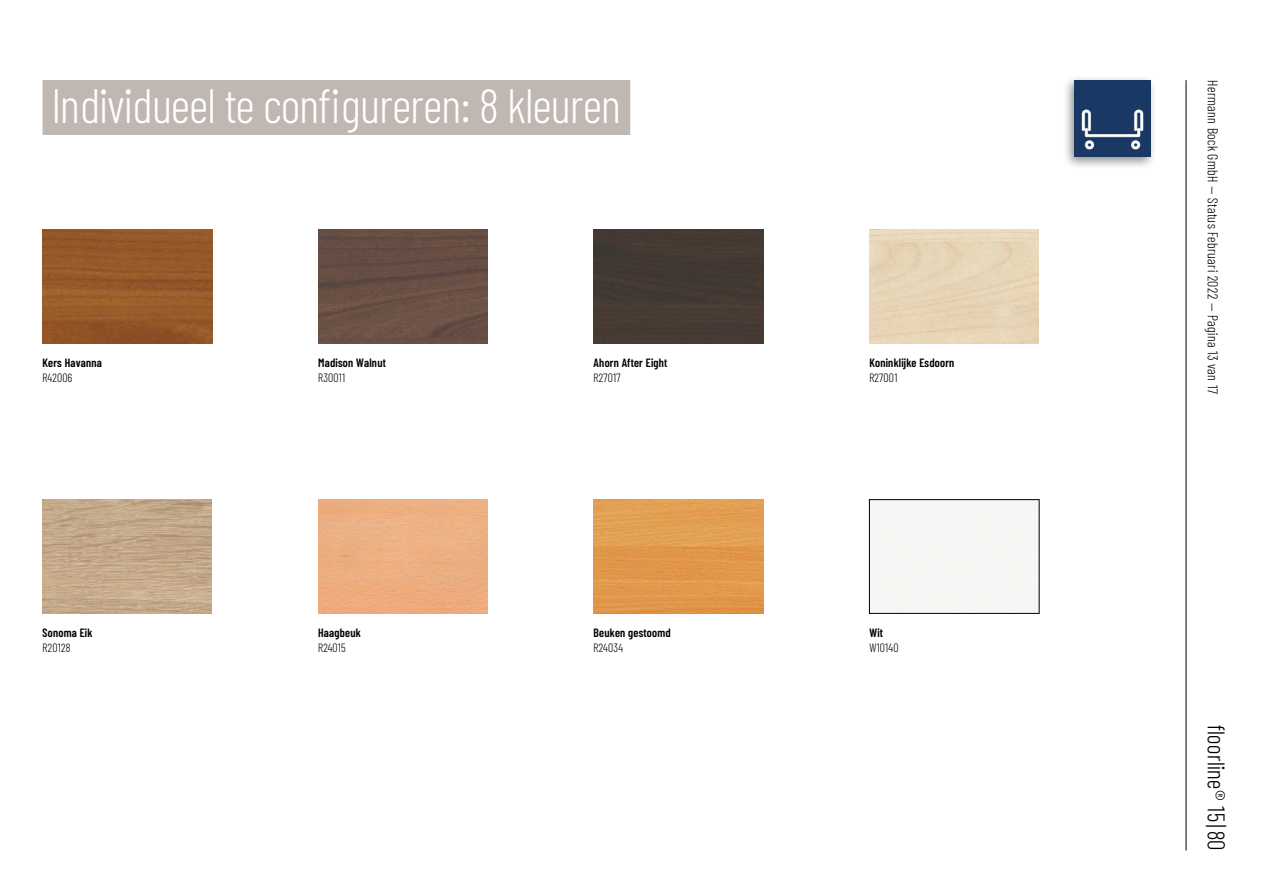
<style>
.page{position:relative;width:1263px;height:893px;background:#fff}
.page>*{position:absolute;margin:0;border:0;box-sizing:border-box;transform-origin:0 0}
.t1{font:300 48px "Barlow Condensed";color:#fff}
.t2{font:300 24px "Barlow Condensed";letter-spacing:.02em;color:#000}
.t3{font:300 14.25px "Barlow Condensed";letter-spacing:.03em;color:#000}
.t4{font:600 12px "Barlow Condensed";letter-spacing:.02em;color:#000}
.t5{font:300 12px "Barlow Condensed";letter-spacing:.02em;color:#000}
</style>
<div class="page">
<div style="left:43px;top:80px;width:587px;height:55px;background:#c0b6b2"></div>
<hr style="left:1186px;top:80px;width:1px;height:770px;background:#000">
<img style="left:594px;top:499px;width:169px;height:115px">
<img style="left:43px;top:229px;width:169px;height:114px">
<img style="left:318px;top:229px;width:170px;height:114px">
<img style="left:43px;top:499px;width:169px;height:114px">
<div style="left:594px;top:229px;width:169px;height:114px;background:#453a33"></div>
<div style="left:869px;top:499px;width:170px;height:115px;border:1px solid #000"></div>
<div style="left:1062px;top:74px;width:95px;height:95px;background:#000;opacity:.5"></div>
<img style="left:1074px;top:80px;width:77px;height:77px">
<h1 class="t1" style="left:52px;top:72px;width:570px">Individueel te configureren: 8 kleuren</h1>
<p class="t4" style="left:43px;top:354px;width:61px">Kers Havanna</p>
<p class="t5" style="left:43px;top:369px;width:31px">R42006</p>
<p class="t4" style="left:318px;top:354px;width:69px">Madison Walnut</p>
<p class="t5" style="left:318px;top:369px;width:29px">R30011</p>
<p class="t4" style="left:594px;top:354px;width:75px">Ahorn After Eight</p>
<p class="t5" style="left:594px;top:369px;width:28px">R27017</p>
<p class="t4" style="left:869px;top:354px;width:87px">Koninklijke Esdoorn</p>
<p class="t5" style="left:869px;top:369px;width:29px">R27001</p>
<p class="t3" style="left:1223px;top:80px;width:315px;rotate:90deg">Hermann Bock GmbH — Status Februari 2022 — Pagina 13 van 17</p>
<p class="t4" style="left:43px;top:624px;width:51px">Sonoma Eik</p>
<p class="t5" style="left:43px;top:639px;width:29px">R20128</p>
<p class="t4" style="left:318px;top:624px;width:44px">Haagbeuk</p>
<p class="t5" style="left:318px;top:639px;width:29px">R24015</p>
<p class="t4" style="left:594px;top:624px;width:79px">Beuken gestoomd</p>
<p class="t5" style="left:594px;top:639px;width:31px">R24034</p>
<p class="t4" style="left:869px;top:624px;width:15px">Wit</p>
<p class="t5" style="left:869px;top:639px;width:31px">W10140</p>
<h2 class="t2" style="left:1233px;top:725px;width:127px;rotate:90deg">floorline® 15|80</h2>
</div>
